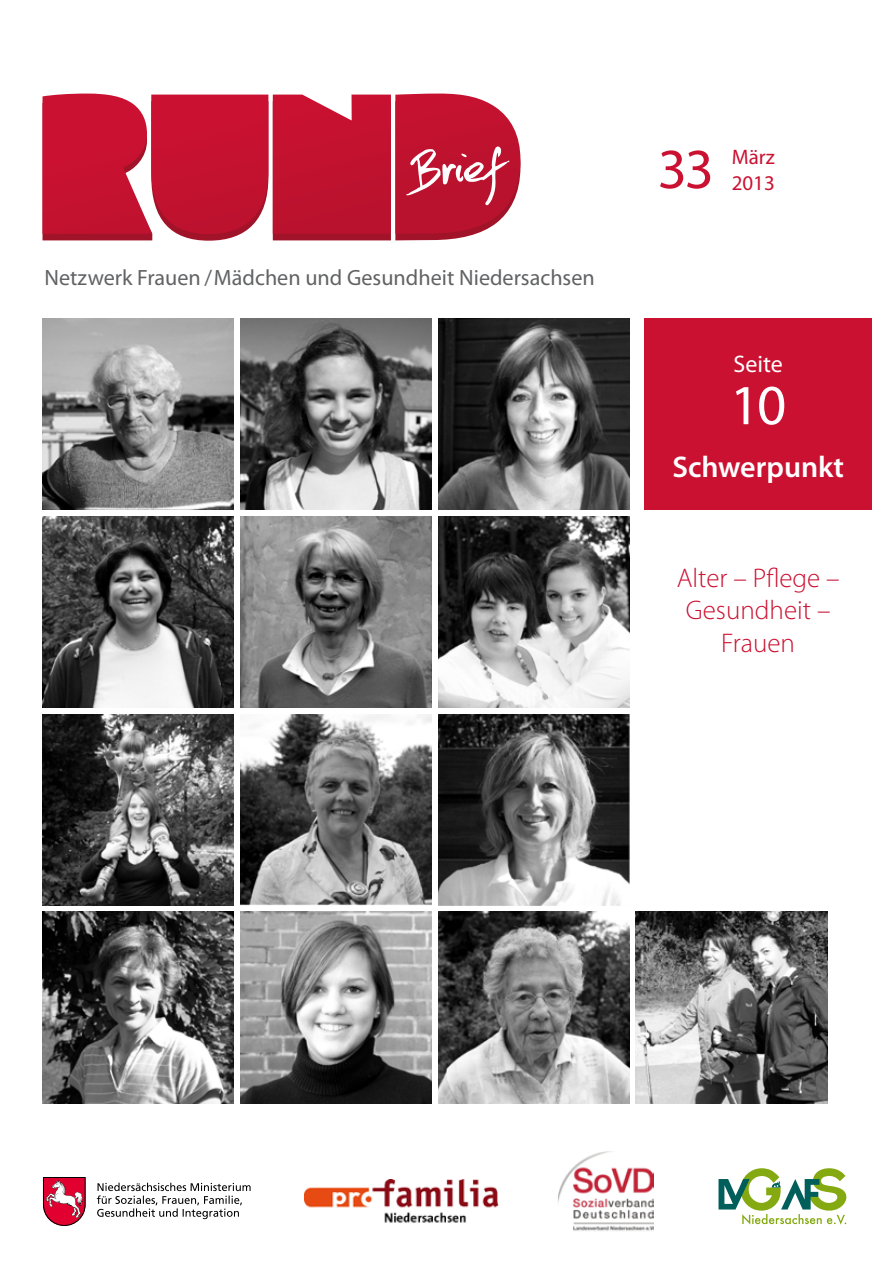
<style>
.page{position:relative;width:893px;height:1263px;background:#fff}
.page>*{position:absolute;margin:0;border:0;box-sizing:border-box;transform-origin:0 0}
.t1{font:63.3px "Hand Test";color:#fff}
.t2{font:57px "Myriad Pro";color:#cb1132}
.t3{font:57px "Myriad Pro";color:#fff}
.t4{font:600 30px "Myriad Pro";color:#fff}
.t5{font:300 27px/32.4px "Myriad Pro";color:#cb1132;text-align:center}
.t6{font:24px "Myriad Pro";color:#fff}
.t7{font:22.2px "Myriad Pro";color:#616264}
.t8{font:21px/25.5px "Myriad Pro";color:#cb1132}
</style>
<div class="page">
<svg style="left:718px;top:1168px;width:128px;height:57px"></svg>
<img style="left:559px;top:1153px;width:95px;height:77px">
<img style="left:438px;top:319px;width:191px;height:191px">
<img style="left:240px;top:912px;width:192px;height:191px">
<img style="left:438px;top:714px;width:191px;height:191px">
<img style="left:43px;top:912px;width:191px;height:191px">
<img style="left:240px;top:714px;width:191px;height:191px">
<img style="left:240px;top:318px;width:192px;height:192px">
<img style="left:43px;top:516px;width:191px;height:192px">
<img style="left:636px;top:912px;width:191px;height:191px">
<img style="left:43px;top:714px;width:191px;height:191px">
<img style="left:438px;top:912px;width:191px;height:191px">
<img style="left:438px;top:517px;width:191px;height:191px">
<img style="left:240px;top:516px;width:192px;height:192px">
<img style="left:43px;top:319px;width:191px;height:191px">
<div style="left:645px;top:319px;width:227px;height:191px;background:#cb1132"></div>
<svg style="left:43px;top:94px;width:477px;height:147px;background:#c72a45"></svg>
<svg style="left:43px;top:1177px;width:43px;height:49px"></svg>
<svg style="left:97px;top:1183px;width:154px;height:36px"></svg>
<img style="left:305px;top:1179px;width:194px;height:44px">
<h1 class="t1" style="left:406px;top:131px;width:100px;rotate:-8deg">Brief</h1>
<p class="t7" style="left:45px;top:263px;width:552px">Netzwerk Frauen /Mädchen und Gesundheit Niedersachsen</p>
<h2 class="t2" style="left:658px;top:134px;width:58px">33</h2>
<p class="t8" style="left:732px;top:144px;width:45px">März<br>2013</p>
<p class="t6" style="left:733px;top:349px;width:51px">Seite</p>
<h2 class="t3" style="left:730px;top:370px;width:58px">10</h2>
<h3 class="t4" style="left:672px;top:448px;width:173px">Schwerpunkt</h3>
<p class="t5" style="left:677px;top:561px;width:164px">Alter – Pflege –<br>Gesundheit –<br>Frauen</p>
</div>
